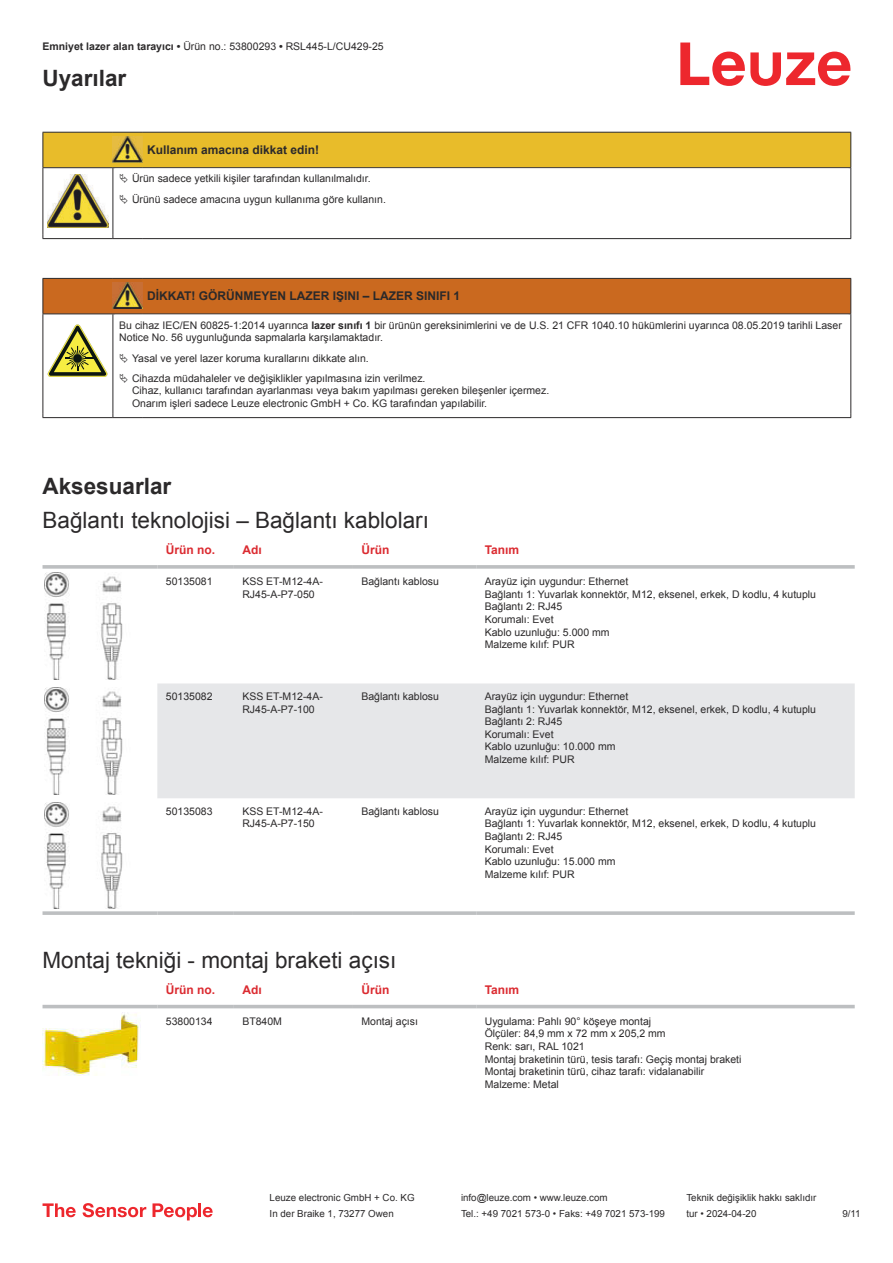
<style>
.page{position:relative;width:893px;height:1263px;background:#fff}
.page>*{position:absolute;margin:0;border:0;box-sizing:border-box;transform-origin:0 0}
.t1{font:22.5px "Arial";color:#2b292a}
.t2{font:700 22.5px "Arial";color:#2b292a}
.t3{font:700 12px "Arial";color:#2b292a}
.t4{font:700 12px "Arial";color:#db2a30}
.t5{font:10.5px/12.6px "Arial";color:#2b292a}
.t6{font:9.75px "Arial";color:#2b292a}
.s1{font-weight:700}
</style>
<div class="page">
<svg style="left:680px;top:43px;width:170px;height:43px"></svg>
<div style="left:157px;top:683px;width:698px;height:115px;background:#e6e7e9"></div>
<svg style="left:43px;top:565px;width:114px;height:4px"></svg>
<svg style="left:157px;top:565px;width:77px;height:4px"></svg>
<svg style="left:234px;top:565px;width:119px;height:4px"></svg>
<svg style="left:353px;top:565px;width:123px;height:4px"></svg>
<svg style="left:476px;top:565px;width:379px;height:4px;background:#c3c5c7"></svg>
<svg style="left:43px;top:911px;width:114px;height:4px"></svg>
<svg style="left:157px;top:911px;width:77px;height:4px"></svg>
<svg style="left:234px;top:911px;width:119px;height:4px"></svg>
<svg style="left:353px;top:911px;width:123px;height:4px"></svg>
<svg style="left:476px;top:911px;width:379px;height:4px;background:#c3c5c7"></svg>
<img style="left:45px;top:573px;width:78px;height:106px">
<img style="left:45px;top:688px;width:78px;height:106px">
<img style="left:45px;top:802px;width:78px;height:107px">
<svg style="left:43px;top:1004px;width:812px;height:17px"></svg>
<hr style="left:43px;top:1005px;width:114px;height:3px;background:#bdbfc1">
<hr style="left:157px;top:1005px;width:77px;height:3px;background:#bdbfc1">
<hr style="left:234px;top:1005px;width:119px;height:3px;background:#bdbfc1">
<hr style="left:353px;top:1005px;width:123px;height:3px;background:#bdbfc1">
<hr style="left:476px;top:1005px;width:379px;height:3px;background:#bdbfc1">
<img style="left:43px;top:1013px;width:97px;height:63px">
<svg style="left:43px;top:1203px;width:33px;height:14px"></svg>
<svg style="left:83px;top:1203px;width:63px;height:14px"></svg>
<svg style="left:153px;top:1203px;width:44px;height:17px"></svg>
<hr style="left:198px;top:1203px;width:3px;height:14px;background:#ed272d">
<svg style="left:203px;top:1207px;width:10px;height:10px"></svg>
<hr style="left:43px;top:168px;width:1px;height:66px;background:#2b292a">
<hr style="left:113px;top:168px;width:1px;height:66px;background:#2b292a">
<hr style="left:850px;top:168px;width:1px;height:66px;background:#2b292a">
<hr style="left:43px;top:238px;width:70px;height:1px;background:#2b292a">
<hr style="left:113px;top:238px;width:30px;height:1px;background:#2b292a">
<hr style="left:143px;top:238px;width:708px;height:1px;background:#2b292a">
<img style="left:47px;top:209px;width:61px;height:19px">
<div style="left:44px;top:279px;width:806px;height:34px;background:#ca691f"></div>
<svg style="left:44px;top:314px;width:806px;height:103px"></svg>
<hr style="left:43px;top:278px;width:70px;height:1px;background:#2b292a">
<hr style="left:43px;top:279px;width:1px;height:34px;background:#2b292a">
<hr style="left:43px;top:313px;width:70px;height:1px;background:#2b292a">
<hr style="left:113px;top:278px;width:30px;height:1px;background:#2b292a">
<hr style="left:113px;top:313px;width:30px;height:1px;background:#2b292a">
<hr style="left:143px;top:278px;width:708px;height:1px;background:#2b292a">
<hr style="left:850px;top:279px;width:1px;height:34px;background:#2b292a">
<hr style="left:143px;top:313px;width:708px;height:1px;background:#2b292a">
<hr style="left:43px;top:314px;width:1px;height:99px;background:#2b292a">
<hr style="left:113px;top:314px;width:1px;height:99px;background:#2b292a">
<hr style="left:850px;top:314px;width:1px;height:99px;background:#2b292a">
<hr style="left:43px;top:417px;width:70px;height:1px;background:#2b292a">
<hr style="left:113px;top:417px;width:30px;height:1px;background:#2b292a">
<hr style="left:143px;top:417px;width:708px;height:1px;background:#2b292a">
<img style="left:113px;top:283px;width:30px;height:26px">
<svg style="left:47px;top:324px;width:60px;height:53px"></svg>
<svg style="left:115px;top:315px;width:734px;height:98px"></svg>
<svg style="left:43px;top:132px;width:808px;height:77px"></svg>
<svg style="left:120px;top:353px;width:8px;height:9px"></svg>
<svg style="left:120px;top:373px;width:8px;height:10px"></svg>
<p class="t5" style="left:43px;top:41px;width:343px"><span class="s1">Emniyet lazer alan tarayıcı •</span> Ürün no.: 53800293 <span class="s1">•</span> RSL445-L/CU429-25</p>
<h1 class="t2" style="left:43px;top:63px;width:85px">Uyarılar</h1>
<p class="t3" style="left:147px;top:141px;width:174px">Kullanım amacına dikkat edin!</p>
<p class="t5" style="left:132px;top:169px;width:255px;line-height:20.2px">Ürün sadece yetkili kişiler tarafından kullanılmalıdır.<br>Ürünü sadece amacına uygun kullanıma göre kullanın.</p>
<p class="t3" style="left:147px;top:288px;width:315px">DİKKAT! GÖRÜNMEYEN LAZER IŞINI – LAZER SINIFI 1</p>
<p class="t5" style="left:119px;top:319px;width:724px">Bu cihaz IEC/EN 60825-1:2014 uyarınca <span class="s1">lazer sınıfı 1</span> bir ürünün gereksinimlerini ve de U.S. 21 CFR 1040.10 hükümlerini uyarınca 08.05.2019 tarihli Laser<br>Notice No. 56 uygunluğunda sapmalarla karşılamaktadır.</p>
<p class="t5" style="left:132px;top:348px;width:295px;line-height:20.2px">Yasal ve yerel lazer koruma kurallarını dikkate alın.<br>Cihazda müdahaleler ve değişiklikler yapılmasına izin verilmez.</p>
<p class="t5" style="left:132px;top:384px;width:419px">Cihaz, kullanıcı tarafından ayarlanması veya bakım yapılması gereken bileşenler içermez.<br>Onarım işleri sadece Leuze electronic GmbH + Co. KG tarafından yapılabilir.</p>
<h1 class="t2" style="left:43px;top:478px;width:130px">Aksesuarlar</h1>
<h1 class="t1" style="left:43px;top:505px;width:388px">Bağlantı teknolojisi – Bağlantı kabloları</h1>
<p class="t4" style="left:166px;top:542px;width:51px">Ürün no.</p>
<p class="t4" style="left:242px;top:542px;width:21px">Adı</p>
<p class="t4" style="left:361px;top:545px;width:29px">Ürün</p>
<p class="t4" style="left:485px;top:542px;width:36px">Tanım</p>
<p class="t5" style="left:166px;top:576px;width:48px">50135081</p>
<p class="t5" style="left:242px;top:576px;width:82px">KSS ET-M12-4A-<br>RJ45-A-P7-050</p>
<p class="t5" style="left:361px;top:575px;width:79px">Bağlantı kablosu</p>
<p class="t5" style="left:485px;top:575px;width:333px">Arayüz için uygundur: Ethernet<br>Bağlantı 1: Yuvarlak konnektör, M12, eksenel, erkek, D kodlu, 4 kutuplu<br>Bağlantı 2: RJ45<br>Korumalı: Evet<br>Kablo uzunluğu: 5.000 mm<br>Malzeme kılıf: PUR</p>
<p class="t5" style="left:166px;top:691px;width:48px">50135082</p>
<p class="t5" style="left:242px;top:691px;width:82px">KSS ET-M12-4A-<br>RJ45-A-P7-100</p>
<p class="t5" style="left:361px;top:690px;width:79px">Bağlantı kablosu</p>
<p class="t5" style="left:485px;top:690px;width:333px">Arayüz için uygundur: Ethernet<br>Bağlantı 1: Yuvarlak konnektör, M12, eksenel, erkek, D kodlu, 4 kutuplu<br>Bağlantı 2: RJ45<br>Korumalı: Evet<br>Kablo uzunluğu: 10.000 mm<br>Malzeme kılıf: PUR</p>
<p class="t5" style="left:166px;top:806px;width:48px">50135083</p>
<p class="t5" style="left:242px;top:806px;width:82px">KSS ET-M12-4A-<br>RJ45-A-P7-150</p>
<p class="t5" style="left:361px;top:805px;width:79px">Bağlantı kablosu</p>
<p class="t5" style="left:485px;top:805px;width:333px">Arayüz için uygundur: Ethernet<br>Bağlantı 1: Yuvarlak konnektör, M12, eksenel, erkek, D kodlu, 4 kutuplu<br>Bağlantı 2: RJ45<br>Korumalı: Evet<br>Kablo uzunluğu: 15.000 mm<br>Malzeme kılıf: PUR</p>
<h1 class="t1" style="left:43px;top:944px;width:355px">Montaj tekniği - montaj braketi açısı</h1>
<p class="t4" style="left:166px;top:981px;width:51px">Ürün no.</p>
<p class="t4" style="left:242px;top:981px;width:21px">Adı</p>
<p class="t4" style="left:361px;top:985px;width:29px">Ürün</p>
<p class="t4" style="left:485px;top:981px;width:36px">Tanım</p>
<p class="t5" style="left:166px;top:1016px;width:48px">53800134</p>
<p class="t5" style="left:242px;top:1016px;width:41px">BT840M</p>
<p class="t5" style="left:361px;top:1015px;width:58px">Montaj açısı</p>
<p class="t5" style="left:485px;top:1015px;width:258px">Uygulama: Pahlı 90° köşeye montaj<br>Ölçüler: 84,9 mm x 72 mm x 205,2 mm<br>Renk: sarı, RAL 1021<br>Montaj braketinin türü, tesis tarafı: Geçiş montaj braketi Montaj braketinin türü, cihaz tarafı: vidalanabilir Malzeme: Metal</p>
<p class="t6" style="left:270px;top:1191px;width:146px">Leuze electronic GmbH + Co. KG</p>
<p class="t6" style="left:461px;top:1191px;width:148px">info@leuze.com • www.leuze.com</p>
<p class="t6" style="left:686px;top:1191px;width:132px">Teknik değişiklik hakkı saklıdır</p>
<p class="t6" style="left:270px;top:1207px;width:126px">In der Braike 1, 73277 Owen</p>
<p class="t6" style="left:461px;top:1207px;width:205px">Tel.: +49 7021 573-0 • Faks: +49 7021 573-199</p>
<p class="t6" style="left:686px;top:1207px;width:72px">tur • 2024-04-20</p>
<p class="t6" style="left:842px;top:1210px;width:20px">9 /11</p>
</div>
